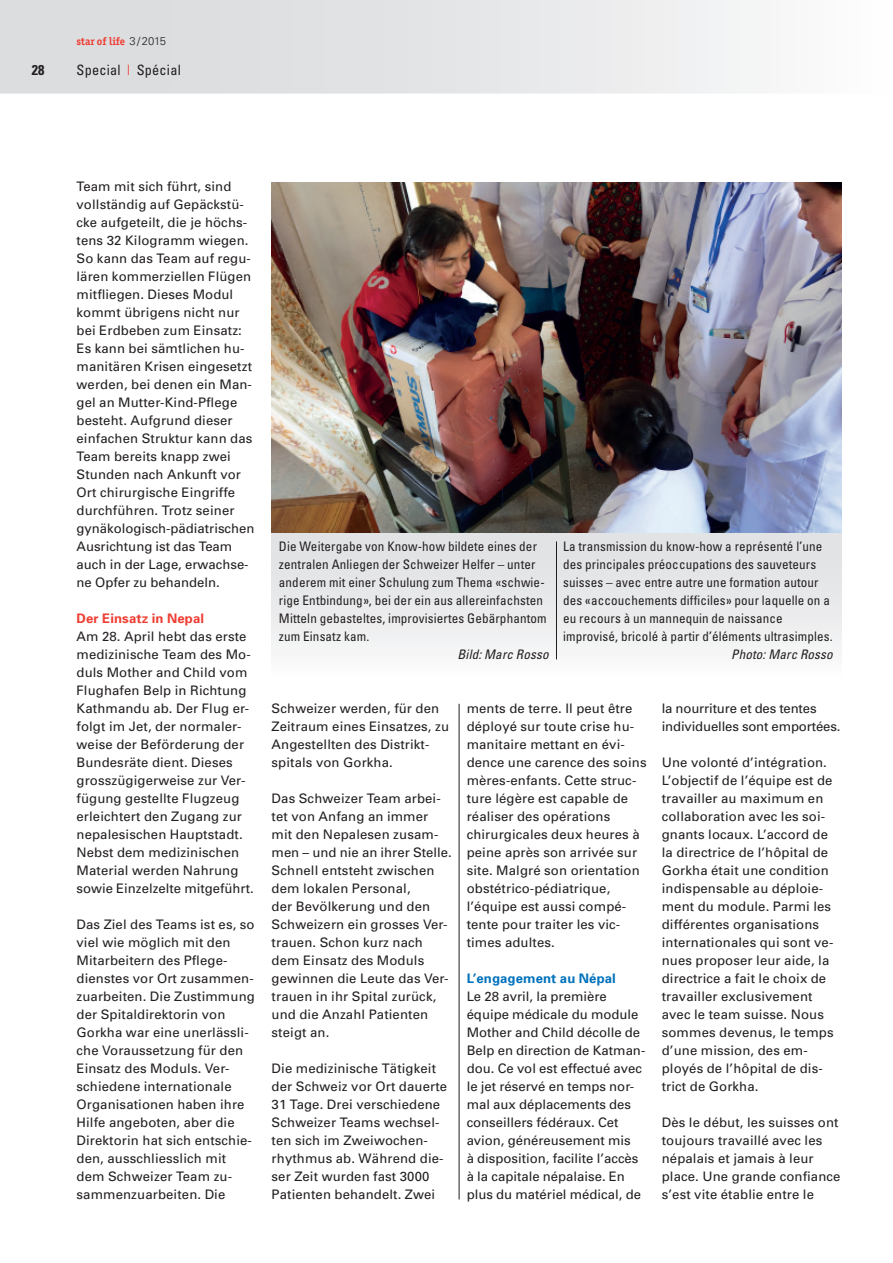
<style>
.page{position:relative;width:893px;height:1263px;background:#fff}
.page>*{position:absolute;margin:0;border:0;box-sizing:border-box;transform-origin:0 0}
.t1{font:condensed 14.25px "Univers";letter-spacing:.015em;color:#231f20}
.t2{font:700 condensed 14.25px "Univers";color:#231f20}
.t3{font:13.2px/18px "Univers";letter-spacing:.01em;color:#231f20}
.t4{font:condensed 13.2px/18px "Univers";letter-spacing:.01em;color:#231f20}
.t5{font:13.2px/18px "Univers";letter-spacing:-.01em;color:#231f20}
.t6{font:italic condensed 13.2px "Univers";letter-spacing:.01em;color:#231f20}
.t7{font:700 13.2px "Univers";letter-spacing:.01em;color:#0072bc}
.t8{font:700 13.2px "Univers";letter-spacing:.01em;color:#ee3e34}
.t9{font:700 11.25px "Officina Serif";color:#ee3e34}
.s1{font-family:"Univers";font-weight:300;color:#231f20}
.s2{color:#ee3e34}
</style>
<div class="page">
<svg style="left:0;top:0;width:756px;height:94px;background:#e4e4e6"></svg>
<img style="left:271px;top:183px;width:571px;height:350px">
<div style="left:271px;top:533px;width:571px;height:144px;background:linear-gradient(to bottom,#dddee1,#f9f9fa)"></div>
<hr style="left:459px;top:704px;width:1px;height:495px;background:#231f20">
<hr style="left:556px;top:541px;width:1px;height:118px;background:#231f20">
<p class="t9" style="left:77px;top:35px;width:91px">star of life <span class="s1">3 / 2015</span></p>
<p class="t2" style="left:32px;top:61px;width:14px">28</p>
<p class="t1" style="left:77px;top:61px;width:106px">Special <span class="s2">|</span> Spécial</p>
<p class="t3" style="left:77px;top:177px;width:179px">Team mit sich führt, sind vollständig auf Gepäckstü&shy;cke aufgeteilt, die je höchs&shy;tens 32 Kilogramm wiegen.<br>So kann das Team auf regu&shy;lären kommerziellen Flügen mitfliegen. Dieses Modul kommt übrigens nicht nur bei Erdbeben zum Einsatz:<br>Es kann bei sämtlichen hu&shy;manitären Krisen eingesetzt werden, bei denen ein Man&shy;gel an Mutter-Kind-Pflege besteht. Aufgrund dieser einfachen Struktur kann das<br>Team bereits knapp zwei<br>Stunden nach Ankunft vor<br>Ort chirurgische Eingriffe durchführen. Trotz seiner gynäkologisch-pädiatrischen<br>Ausrichtung ist das Team auch in der Lage, erwachse&shy;ne Opfer zu behandeln.</p>
<p class="t8" style="left:77px;top:610px;width:129px">Der Einsatz in Nepal</p>
<p class="t3" style="left:77px;top:627px;width:179px">Am 28. April hebt das erste medizinische Team des Mo&shy;duls Mother and Child vom<br>Flughafen Belp in Richtung<br>Kathmandu ab. Der Flug er&shy;folgt im Jet, der normaler&shy;weise der Beförderung der<br>Bundesräte dient. Dieses grosszügigerweise zur Ver&shy;fügung gestellte Flugzeug erleichtert den Zugang zur nepalesischen Hauptstadt.<br>Nebst dem medizinischen<br>Material werden Nahrung sowie Einzelzelte mitgeführt.</p>
<p class="t3" style="left:77px;top:915px;width:180px">Das Ziel des Teams ist es, so viel wie möglich mit den<br>Mitarbeitern des Pflege&shy;dienstes vor Ort zusammen&shy;zuarbeiten. Die Zustimmung der Spitaldirektorin von<br>Gorkha war eine unerlässli&shy;che Voraussetzung für den<br>Einsatz des Moduls. Ver&shy;schiedene internationale<br>Organisationen haben ihre<br>Hilfe angeboten, aber die<br>Direktorin hat sich entschie&shy;den, ausschliesslich mit dem Schweizer Team zu&shy;sammenzuarbeiten. Die</p>
<p class="t4" style="left:279px;top:537px;width:269px">Die Weitergabe von Know-how bildete eines der zentralen Anliegen der Schweizer Helfer – unter anderem mit einer Schulung zum Thema «schwie&shy;rige Entbindung», bei der ein aus allereinfachsten Mitteln gebasteltes, improvisiertes Gebärphantom zum Einsatz kam.</p>
<p class="t6" style="left:457px;top:646px;width:93px">Bild: Marc Rosso</p>
<p class="t4" style="left:563px;top:537px;width:271px">La transmission du know-how a représenté l’une des principales préoccupations des sauveteurs suisses – avec entre autre une formation autour des «accouchements difficiles» pour laquelle on a eu recours à un mannequin de naissance improvisé, bricolé à partir d’éléments ultrasimples.</p>
<p class="t6" style="left:731px;top:646px;width:103px">Photo: Marc Rosso</p>
<p class="t3" style="left:272px;top:699px;width:179px">Schweizer werden, für den<br>Zeitraum eines Einsatzes, zu<br>Angestellten des Distrikt&shy;spitals von Gorkha.</p>
<p class="t3" style="left:272px;top:789px;width:182px">Das Schweizer Team arbei&shy;tet von Anfang an immer mit den Nepalesen zusam&shy;men – und nie an ihrer Stelle.<br>Schnell entsteht zwischen dem lokalen Personal,<br>der Bevölkerung und den<br>Schweizern ein grosses Ver&shy;trauen. Schon kurz nach dem Einsatz des Moduls gewinnen die Leute das Ver&shy;trauen in ihr Spital zurück, und die Anzahl Patienten steigt an.</p>
<p class="t3" style="left:272px;top:1059px;width:177px">Die medizinische Tätigkeit der Schweiz vor Ort dauerte<br>31 Tage. Drei verschiedene<br>Schweizer Teams wechsel&shy;ten sich im Zweiwochen&shy;rhythmus ab. Während die&shy;ser Zeit wurden fast 3000<br>Patienten behandelt. Zwei</p>
<p class="t3" style="left:467px;top:699px;width:181px">ments de terre. Il peut être déployé sur toute crise hu&shy;manitaire mettant en évi&shy;dence une carence des soins mères-enfants. Cette struc&shy;ture légère est capable de réaliser des opérations chirurgicales deux heures à peine après son arrivée sur site. Malgré son orientation obstétrico-pédiatrique, l’équipe est aussi compé&shy;tente pour traiter les vic&shy;times adultes.</p>
<p class="t7" style="left:467px;top:970px;width:151px">L’engagement au Népal</p>
<p class="t3" style="left:467px;top:987px;width:180px">Le 28 avril, la première équipe médicale du module<br>Mother and Child décolle de<br>Belp en direction de Katman&shy;dou. Ce vol est effectué avec le jet réservé en temps nor&shy;mal aux déplacements des conseillers fédéraux. Cet avion, généreusement mis<br>à disposition, facilite l’accès à la capitale népalaise. En plus du matériel médical, de</p>
<p class="t5" style="left:662px;top:699px;width:180px">la nourriture et des tentes individuelles sont emportées.</p>
<p class="t3" style="left:662px;top:753px;width:173px">Une volonté d’intégration.<br>L’objectif de l’équipe est de travailler au maximum en collaboration avec les soi&shy;gnants locaux. L’accord de la directrice de l’hôpital de<br>Gorkha était une condition indispensable au déploie&shy;ment du module. Parmi les différentes organisations internationales qui sont ve&shy;nues proposer leur aide, la directrice a fait le choix de travailler exclusivement avec le team suisse. Nous sommes devenus, le temps d’une mission, des em&shy;ployés de l’hôpital de dis&shy;trict de Gorkha.</p>
<p class="t3" style="left:662px;top:1113px;width:180px">Dès le début, les suisses ont toujours travaillé avec les népalais et jamais à leur place. Une grande confiance s’est vite établie entre le</p>
</div>
